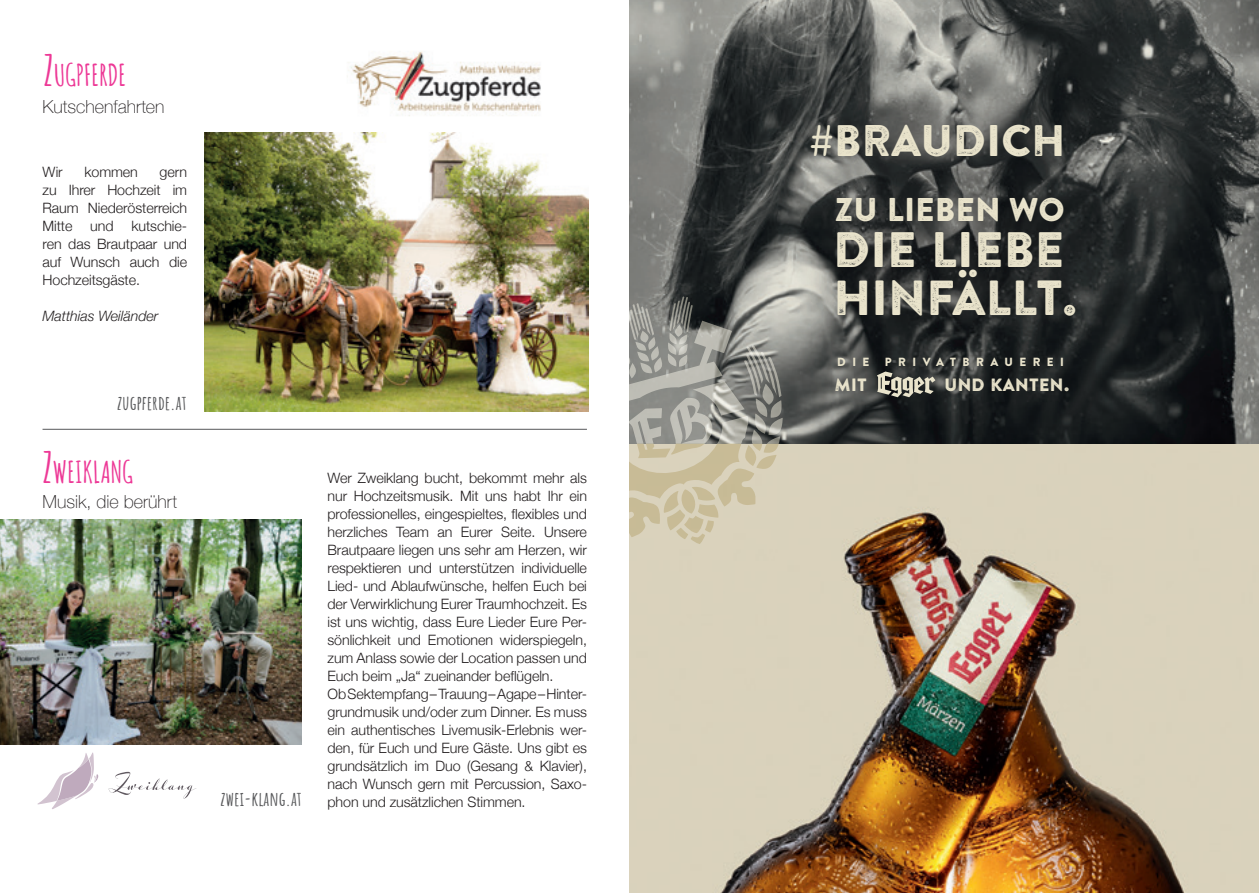
<style>
.page{position:relative;width:1259px;height:893px;background:#fff}
.page>*{position:absolute;margin:0;border:0;box-sizing:border-box;transform-origin:0 0}
.t1{font:49.65px "Brandon Printed Two";letter-spacing:-.025em;color:#eae4cc}
.t2{font:49.2px "Brandon Printed Two";letter-spacing:-.025em;color:#eae4cc}
.t3{font:44.1px "Brandon Printed Two";letter-spacing:-.025em;color:#eae4cc}
.t4{font:32.85px "Brandon Printed One";letter-spacing:-.025em;color:#eae4cc}
.t5{font:700 29.4px "Amatic SC";letter-spacing:-.01em;color:#ed3896}
.t6{font:700 19.5px "Amatic SC";color:#57585a}
.t7{font:100 18px "Helvetica Neue";color:#231f20}
.t8{font:17.7px "Brandon Printed One";letter-spacing:-.015em;color:#eae4cc}
.t9{font:300 14.25px/18px "Helvetica Neue";letter-spacing:-.005em;color:#231f20;text-align:justify}
.t10{font:italic 300 14.25px "Helvetica Neue";letter-spacing:-.005em;color:#231f20}
.t11{font:900 11.85px "Brandon Text";letter-spacing:.54em;color:#eae4cc}
.s1{font-size:42px}
</style>
<div class="page">
<hr style="left:43px;top:429px;width:544px;height:1px;background:#57585a">
<img style="left:204px;top:133px;width:384px;height:278px">
<img style="left:0;top:519px;width:302px;height:225px">
<img style="left:347px;top:51px;width:194px;height:65px">
<svg style="left:109px;top:772px;width:87px;height:27px"></svg>
<svg style="left:37px;top:752px;width:61px;height:57px"></svg>
<img style="left:629px;top:444px;width:630px;height:449px">
<svg style="left:629px;top:0;width:630px;height:444px"></svg>
<div style="left:766px;top:77px;width:353px;height:367px;background:#231f20;opacity:.5"></div>
<svg style="left:877px;top:372px;width:58px;height:25px"></svg>
<svg style="left:629px;top:297px;width:153px;height:247px"></svg>
<svg style="left:1251px;top:0;width:8px;height:7px"></svg>
<h3 class="t5" style="left:44px;top:53px;width:84px"><span class="s1">Z</span>UGPFERDE</h3>
<p class="t7" style="left:43px;top:93px;width:124px">Kutschenfahrten</p>
<p class="t9" style="left:43px;top:162px;width:22px">Wir</p>
<p class="t9" style="left:84px;top:162px;width:55px">kommen</p>
<p class="t9" style="left:43px;top:162px;width:146px;text-indent:117px">gern zu Ihrer Hochzeit im Raum Niederösterreich Mitte</p>
<p class="t9" style="left:43px;top:216px;width:146px;text-indent:89px">kutschie&shy;ren das Brautpaar und auf Wunsch auch die Hochzeitsgäste.</p>
<p class="t10" style="left:43px;top:305px;width:117px">Matthias Weiländer</p>
<p class="t9" style="left:90px;top:216px;width:25px">und</p>
<h3 class="t6" style="left:117px;top:388px;width:71px">ZUGPFERDE.AT</h3>
<h3 class="t5" style="left:43px;top:450px;width:92px"><span class="s1">Z</span>WEIKLANG</h3>
<p class="t7" style="left:43px;top:488px;width:136px">Musik, die berührt</p>
<h3 class="t6" style="left:220px;top:784px;width:83px">ZWEI-KLANG.AT</h3>
<p class="t9" style="left:327px;top:468px;width:261px;text-align:left">Wer Zweiklang bucht, bekommt mehr als nur Hochzeitsmusik. Mit uns habt Ihr ein professionelles, eingespieltes, flexibles und herzliches Team an Eurer Seite. Unsere Brautpaare liegen uns sehr am Herzen, wir respektieren und unterstützen individuelle Lied- und Ablaufwünsche, helfen Euch bei der Verwirklichung Eurer Traumhochzeit. Es ist uns wichtig, dass Eure Lieder Eure Per&shy;sönlichkeit und Emotionen widerspiegeln, zum Anlass sowie der Location passen und Euch beim „Ja“ zueinander beflügeln.<br>Ob Sektempfang – Trauung – Agape – Hinter&shy;grundmusik und/oder zum Dinner. Es muss ein authentisches Livemusik-Erlebnis wer&shy;den, für Euch und Eure Gäste. Uns gibt es grundsätzlich im Duo (Gesang &amp; Klavier), nach Wunsch gern mit Percussion, Saxo&shy;phon und zusätzlichen Stimmen.</p>
<h3 class="t3" style="left:809px;top:113px;width:259px">#BRAUDICH</h3>
<h3 class="t4" style="left:834px;top:189px;width:233px">ZU LIEBEN WO</h3>
<h1 class="t1" style="left:832px;top:218px;width:234px">DIE LIEBE</h1>
<h2 class="t2" style="left:833px;top:267px;width:247px">HINFÄLLT.</h2>
<p class="t11" style="left:837px;top:353px;width:34px">DIE</p>
<p class="t11" style="left:885px;top:353px;width:180px">PRIVATBRAUEREI</p>
<p class="t8" style="left:834px;top:373px;width:34px">MIT</p>
<p class="t8" style="left:944px;top:373px;width:127px">UND KANTEN.</p>
</div>
